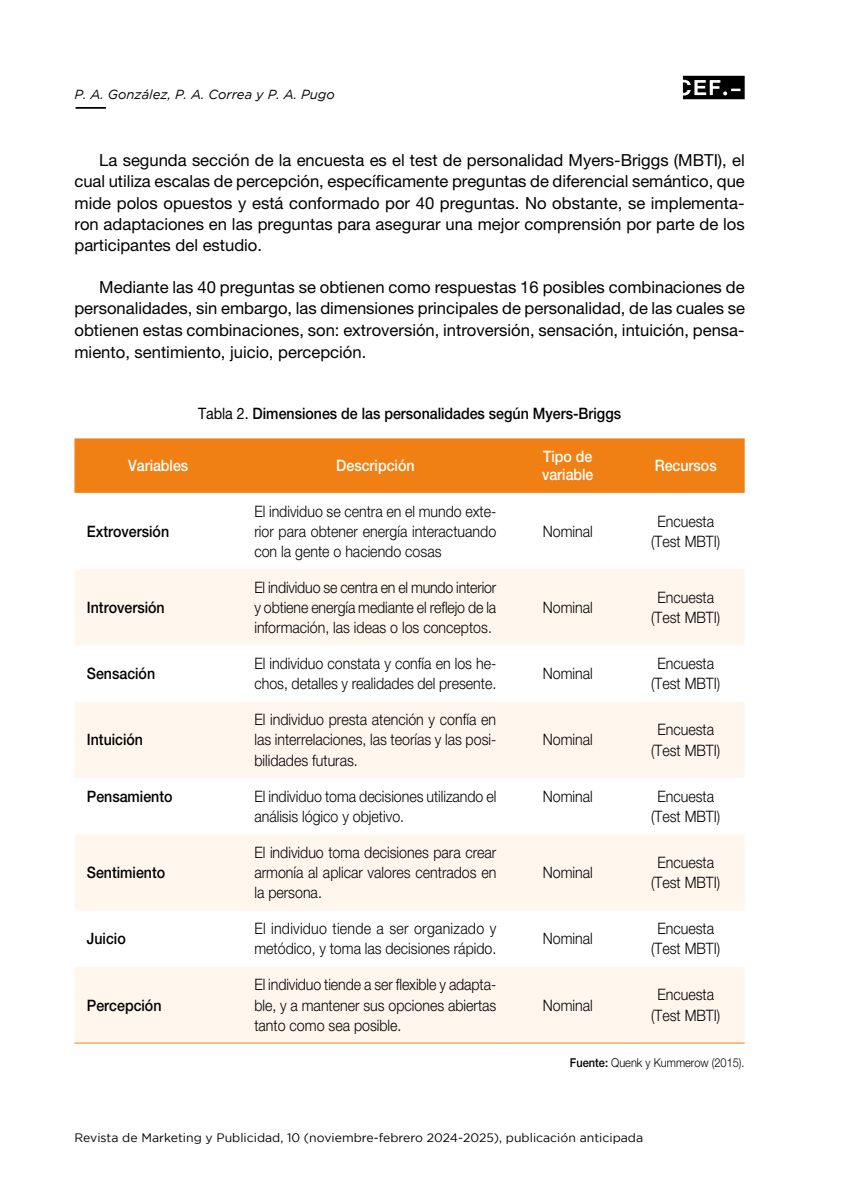
<style>
.page{position:relative;width:844px;height:1191px;background:#fff}
.page>*{position:absolute;margin:0;border:0;box-sizing:border-box;transform-origin:0 0}
.texto_normal__espaci{font:16.62px/21.3px "Helvetica Neue LT Std";color:#000;text-align:justify}
.texto_normal{font:16.62px/21.7px "Helvetica Neue LT Std";color:#000;text-align:justify}
.Tablas_y_gráficos{font:300 15.75px/20.1px "Helvetica Neue LT Std";color:#000;text-align:center;scale:.9 1}
.Tablas_y_gráficos-2{font:500 15.75px "Helvetica Neue LT Std";color:#000;scale:.9 1}
.Titulos_figuras{font:500 15.75px "Helvetica Neue LT Std";color:#000;scale:.9 1}
.Cabeceras_tablas_y_g{font:500 15.75px/18.4px "Helvetica Neue LT Std";color:#fff;scale:.9 1}
.t1{font:italic 13.12px "Gotham";color:#000}
.t2{font:12.25px "Gotham";color:#000}
.Fuente_tablas_y_graf{font:300 12.25px "Helvetica Neue LT Std";color:#000;scale:.9 1}
.s1{font-weight:400}
.s2{font-weight:500}
</style>
<div class="page">
<svg style="left:682px;top:76px;width:62px;height:23px"></svg>
<hr style="left:76px;top:107px;width:30px;height:2px;background:#000">
<div style="left:74px;top:438px;width:670px;height:55px;background:#f08013"></div>
<svg style="left:75px;top:569px;width:669px;height:473px;fill:#fff6ee"></svg>
<hr style="left:74px;top:1042px;width:168px;height:1px;background:#f08013">
<hr style="left:242px;top:1042px;width:266px;height:1px;background:#f08013">
<hr style="left:508px;top:1042px;width:118px;height:1px;background:#f08013">
<hr style="left:626px;top:1042px;width:118px;height:1px;background:#f08013">
<p class="t1" style="left:74px;top:87px;width:262px">P. A. González, P. A. Correa y P. A. Pugo</p>
<p class="texto_normal__espaci" style="left:74px;top:149px;width:671px;text-indent:25px">La segunda sección de la encuesta es el test de personalidad Myers-Briggs (MBTI), el cual utiliza escalas de percepción, específicamente preguntas de diferencial semántico, que mide polos opuestos y está conformado por 40 preguntas. No obstante, se implementa&shy;ron adaptaciones en las preguntas para asegurar una mejor comprensión por parte de los participantes del estudio.</p>
<p class="texto_normal" style="left:74px;top:276px;width:672px;text-indent:25px">Mediante las 40 preguntas se obtienen como respuestas 16 posibles combinaciones de personalidades, sin embargo, las dimensiones principales de personalidad, de las cuales se obtienen estas combinaciones, son: extroversión, introversión, sensación, intuición, pensa&shy;miento, sentimiento, juicio, percepción.</p>
<p class="Titulos_figuras" style="left:198px;top:403px;width:471px"><span class="s1">Tabla 2.</span> Dimensiones de las personalidades según Myers-Briggs</p>
<p class="Cabeceras_tablas_y_g" style="left:128px;top:456px;width:68px">Variables</p>
<p class="Cabeceras_tablas_y_g" style="left:336px;top:456px;width:88px">Descripción</p>
<p class="Cabeceras_tablas_y_g" style="left:542px;top:447px;width:59px">Tipo de variable</p>
<p class="Cabeceras_tablas_y_g" style="left:654px;top:456px;width:70px">Recursos</p>
<p class="Tablas_y_gráficos-2" style="left:87px;top:521px;width:93px">Extroversión</p>
<p class="Tablas_y_gráficos-2" style="left:87px;top:598px;width:88px">Introversión</p>
<p class="Tablas_y_gráficos" style="left:254px;top:500px;width:270px;text-align:justify">El individuo se centra en el mundo exte&shy;rior para obtener energía interactuando con la gente o haciendo cosas</p>
<p class="Tablas_y_gráficos" style="left:254px;top:577px;width:270px;text-align:justify">El individuo se centra en el mundo interior y obtiene energía mediante el reflejo de la información, las ideas o los conceptos.</p>
<p class="Tablas_y_gráficos" style="left:542px;top:520px;width:57px">Nominal</p>
<p class="Tablas_y_gráficos" style="left:651px;top:510px;width:79px">Encuesta (Test MBTI)</p>
<p class="Tablas_y_gráficos" style="left:542px;top:597px;width:57px">Nominal</p>
<p class="Tablas_y_gráficos" style="left:651px;top:587px;width:79px">Encuesta (Test MBTI)</p>
<p class="Tablas_y_gráficos-2" style="left:87px;top:664px;width:77px">Sensación</p>
<p class="Tablas_y_gráficos" style="left:254px;top:653px;width:270px;text-align:left">El individuo constata y confía en los he&shy;chos, detalles y realidades del presente.</p>
<p class="Tablas_y_gráficos" style="left:542px;top:663px;width:57px">Nominal</p>
<p class="Tablas_y_gráficos" style="left:651px;top:653px;width:79px">Encuesta (Test MBTI)</p>
<p class="Tablas_y_gráficos-2" style="left:87px;top:730px;width:64px">Intuición</p>
<p class="Tablas_y_gráficos" style="left:254px;top:709px;width:270px;text-align:justify">El individuo presta atención y confía en las interrelaciones, las teorías y las posi&shy;bilidades futuras.</p>
<p class="Tablas_y_gráficos" style="left:542px;top:729px;width:57px">Nominal</p>
<p class="Tablas_y_gráficos" style="left:651px;top:719px;width:79px">Encuesta (Test MBTI)</p>
<p class="Tablas_y_gráficos-2" style="left:87px;top:786px;width:97px">Pensamiento</p>
<p class="Tablas_y_gráficos" style="left:254px;top:785px;width:270px;text-align:left">El individuo toma decisiones utilizando el análisis lógico y objetivo.</p>
<p class="Tablas_y_gráficos" style="left:542px;top:785px;width:57px">Nominal</p>
<p class="Tablas_y_gráficos" style="left:651px;top:785px;width:79px">Encuesta (Test MBTI)</p>
<p class="Tablas_y_gráficos-2" style="left:87px;top:863px;width:88px">Sentimiento</p>
<p class="Tablas_y_gráficos" style="left:254px;top:842px;width:270px;text-align:justify">El individuo toma decisiones para crear armonía al aplicar valores centrados en la persona.</p>
<p class="Tablas_y_gráficos" style="left:542px;top:862px;width:57px">Nominal</p>
<p class="Tablas_y_gráficos" style="left:651px;top:852px;width:79px">Encuesta (Test MBTI)</p>
<p class="Tablas_y_gráficos-2" style="left:87px;top:929px;width:45px">Juicio</p>
<p class="Tablas_y_gráficos" style="left:254px;top:918px;width:270px;text-align:left">El individuo tiende a ser organizado y metódico, y toma las decisiones rápido.</p>
<p class="Tablas_y_gráficos" style="left:542px;top:928px;width:57px">Nominal</p>
<p class="Tablas_y_gráficos" style="left:651px;top:918px;width:79px">Encuesta (Test MBTI)</p>
<p class="Tablas_y_gráficos-2" style="left:87px;top:995px;width:84px">Percepción</p>
<p class="Tablas_y_gráficos" style="left:254px;top:974px;width:270px;text-align:justify">El individuo tiende a ser flexible y adapta&shy;ble, y a mantener sus opciones abiertas tanto como sea posible.</p>
<p class="Tablas_y_gráficos" style="left:542px;top:994px;width:57px">Nominal</p>
<p class="Tablas_y_gráficos" style="left:651px;top:984px;width:79px">Encuesta (Test MBTI)</p>
<p class="Fuente_tablas_y_graf" style="left:569px;top:1054px;width:196px"><span class="s2">Fuente:</span> Quenk y Kummerow (2015).</p>
<p class="t2" style="left:74px;top:1131px;width:570px">Revista de Marketing y Publicidad, 10 (noviembre-febrero 2024-2025), publicación anticipada</p>
</div>
